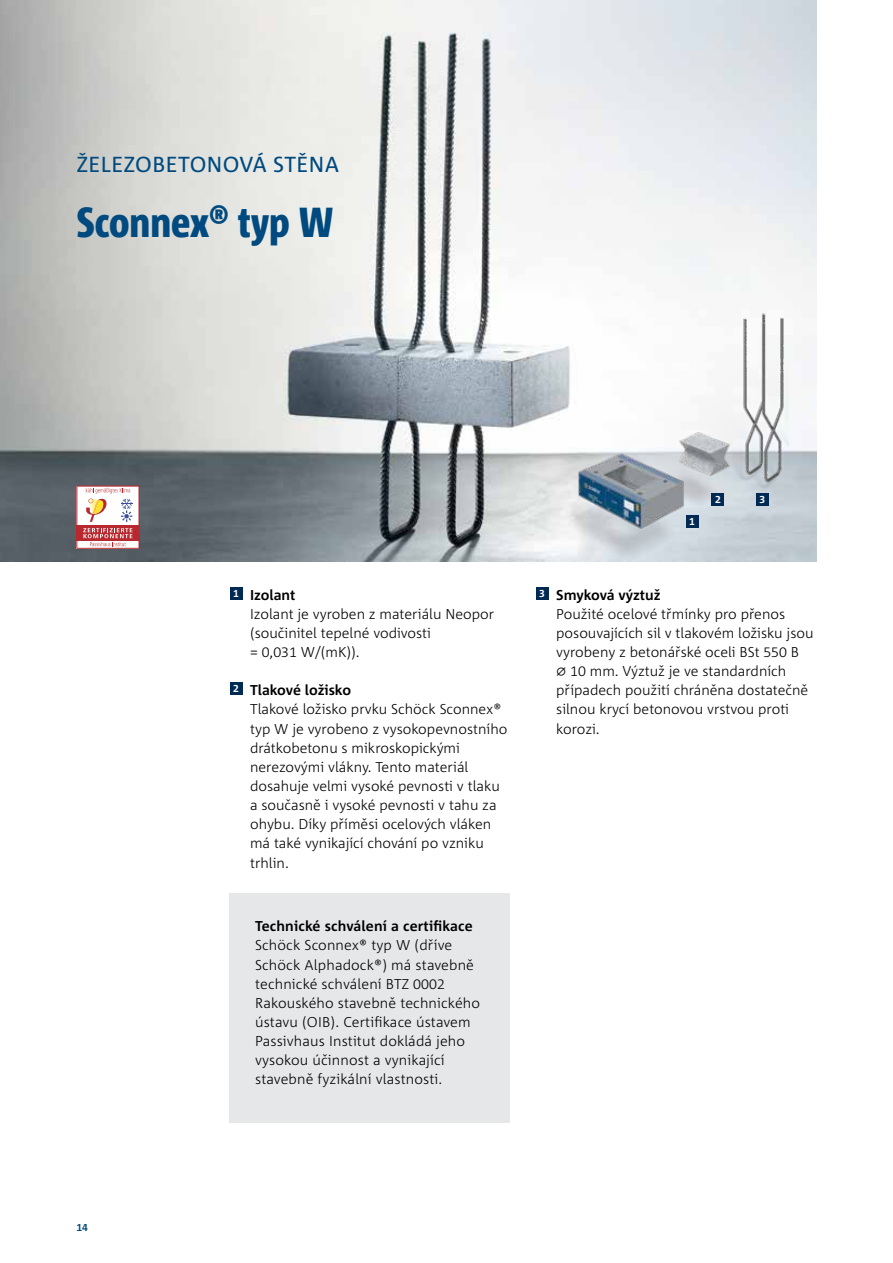
<style>
.page{position:relative;width:893px;height:1263px;background:#fff}
.page>*{position:absolute;margin:0;border:0;box-sizing:border-box;transform-origin:0 0}
.t1{font:800 condensed 42px "Corpid Schoeck";color:#004a80}
.t2{font:21.75px "Corpid Schoeck";letter-spacing:.02em;color:#004a80}
.t3{font:300 14.25px/19.2px "Corpid Schoeck";color:#000}
.t4{font:700 14.25px "Corpid Schoeck";letter-spacing:.01em;color:#000}
.t5{font:700 10.5px "Corpid Schoeck";color:#fff}
.t6{font:700 10.5px "Corpid Schoeck";color:#004a80}
.s1{font-weight:700}
</style>
<div class="page">
<img style="left:0;top:0;width:816px;height:561px">
<div style="left:230px;top:587px;width:12px;height:13px;background:#002a54"></div>
<div style="left:230px;top:682px;width:12px;height:13px;background:#002a54"></div>
<svg style="left:77px;top:486px;width:62px;height:63px"></svg>
<div style="left:536px;top:587px;width:13px;height:13px;background:#002a54"></div>
<img style="left:553px;top:162px;width:235px;height:400px">
<div style="left:686px;top:515px;width:12px;height:13px;background:#002a54"></div>
<div style="left:712px;top:493px;width:12px;height:12px;background:#002a54"></div>
<div style="left:756px;top:493px;width:13px;height:12px;background:#002a54"></div>
<div style="left:230px;top:893px;width:280px;height:230px;background:#e6e7e8"></div>
<h2 class="t2" style="left:77px;top:151px;width:264px">ŽELEZOBETONOVÁ STĚNA</h2>
<h1 class="t1" style="left:77px;top:196px;width:259px">Sconnex® typ W</h1>
<p class="t6" style="left:77px;top:1221px;width:13px">14</p>
<p class="t3" style="left:250px;top:585px;width:246px;text-indent:-17px"><sup>1</sup> <span class="s1">Izolant<br></span>Izolant je vyroben z materiálu Neopor (součinitel tepelné vodivosti<br>= 0,031 W/(mK)).</p>
<p class="t3" style="left:250px;top:680px;width:259px;text-indent:-17px"><sup>2</sup> <span class="s1">Tlakové ložisko<br></span>Tlakové ložisko prvku Schöck Sconnex® typ W je vyrobeno z vysokopevnostního drátkobetonu s mikroskopickými nerezovými vlákny. Tento materiál dosahuje velmi vysoké pevnosti v tlaku a současně i vysoké pevnosti v tahu za ohybu. Díky příměsi ocelových vláken má také vynikající chování po vzniku trhlin.</p>
<p class="t4" style="left:255px;top:917px;width:219px">Technické schválení a certifikace</p>
<p class="t3" style="left:255px;top:936px;width:226px">Schöck Sconnex® typ W (dříve<br>Schöck Alphadock®) má stavebně technické schválení BTZ 0002<br>Rakouského stavebně technického ústavu (OIB). Certifikace ústavem<br>Passivhaus Institut dokládá jeho vysokou účinnost a vynikající stavebně fyzikální vlastnosti.</p>
<p class="t5" style="left:689px;top:514px;width:7px">1</p>
<p class="t5" style="left:715px;top:492px;width:7px">2</p>
<p class="t5" style="left:759px;top:492px;width:7px">3</p>
<p class="t3" style="left:556px;top:585px;width:259px;text-indent:-17px"><sup>3</sup> <span class="s1">Smyková výztuž<br></span>Použité ocelové třmínky pro přenos posouvajících sil v tlakovém ložisku jsou vyrobeny z betonářské oceli BSt 550 B<br>⌀ 10 mm. Výztuž je ve standardních případech použití chráněna dostatečně silnou krycí betonovou vrstvou proti korozi.</p>
</div>
